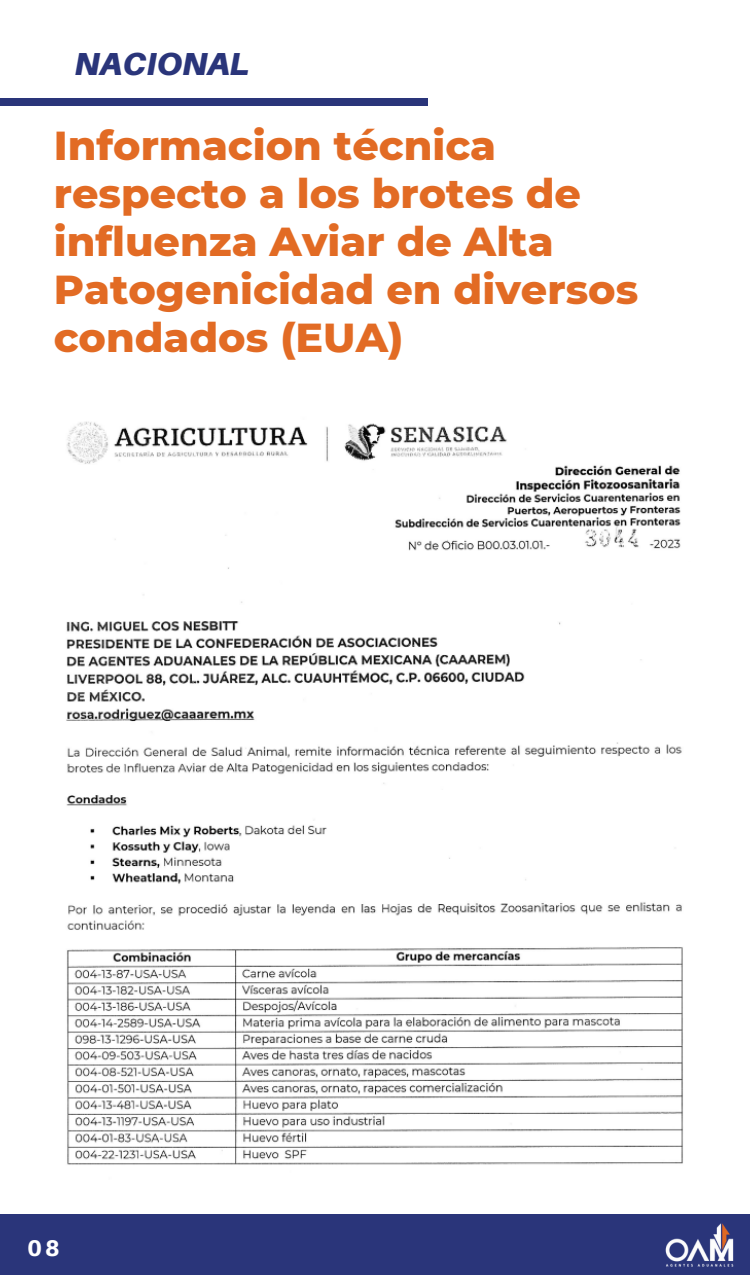
<style>
.page{position:relative;width:750px;height:1275px;background:#fff}
.page>*{position:absolute;margin:0;border:0;box-sizing:border-box;transform-origin:0 0}
.t1{font:800 41.2px/48px "Montserrat";color:#e26b24}
.t2{font:italic 900 31.9px "Aileron";color:#2a357a}
.t3{font:800 22.7px "Aileron";color:#fff}
</style>
<div class="page">
<div style="left:0;top:1214px;width:750px;height:61px;background:#2a357a"></div>
<div style="left:0;top:99px;width:428px;height:6px;background:#2a357a"></div>
<img style="left:665px;top:1223px;width:69px;height:44px">
<img style="left:66px;top:421px;width:617px;height:744px">
<div style="left:437px;top:562px;width:299px;height:31px;background:#fff"></div>
<div style="left:564px;top:410px;width:186px;height:27px;background:#fff"></div>
<p class="t2" style="left:75px;top:44px;width:176px">NACIONAL</p>
<p class="t1" style="left:54px;top:121px;width:586px">Informacion técnica respecto a los brotes de influenza Aviar de Alta<br>Patogenicidad en diversos condados (EUA)</p>
<p class="t3" style="left:27px;top:1234px;width:34px">08</p>
</div>
